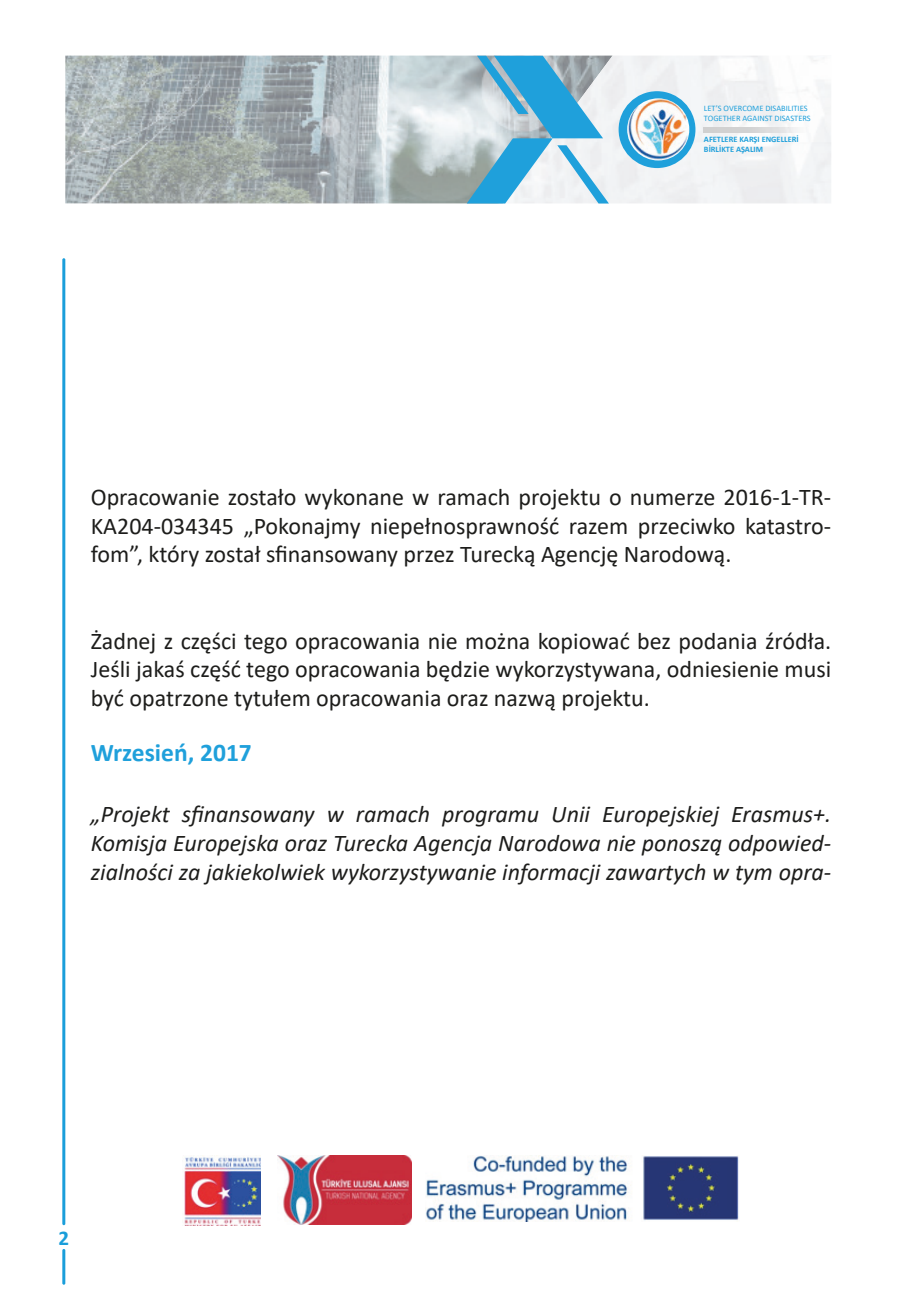
<style>
.page{position:relative;width:915px;height:1306px;background:#fff}
.page>*{position:absolute;margin:0;border:0;box-sizing:border-box;transform-origin:0 0}
.t1{font:700 25.5px "Calibri";color:#1fa0db}
.t2{font:24px/28.8px "Calibri";color:#1d1d1b;text-align:justify}
.t3{font:italic 24px/28.8px "Calibri";color:#1d1d1b;text-align:justify}
.t4{font:700 21px "Calibri";color:#1a9eda}
.t5{font:8.4px/10.1px "Calibri";color:#1fa0db}
.t6{font:700 8.4px/10.1px "Calibri";color:#1fa0db}
</style>
<div class="page">
<hr style="left:62px;top:258px;width:3px;height:967px;background:#1a9eda;border-radius:2px">
<hr style="left:62px;top:1248px;width:3px;height:36px;background:#1a9eda;border-radius:2px">
<img style="left:65px;top:56px;width:401px;height:147px">
<svg style="left:466px;top:55px;width:365px;height:148px"></svg>
<div style="left:618px;top:91px;width:77px;height:77px;background:#1fa0db;border-radius:50%"></div>
<img style="left:703px;top:127px;width:125px;height:5px">
<img style="left:425px;top:1155px;width:314px;height:66px">
<img style="left:277px;top:1155px;width:134px;height:69px">
<img style="left:184px;top:1155px;width:77px;height:70px">
<img style="left:627px;top:98px;width:62px;height:62px;border-radius:31px">
<p class="t5" style="left:703px;top:103px;width:108px">LET’S OVERCOME DISABILITIES<br>TOGETHER AGAINST DISASTERS</p>
<p class="t6" style="left:703px;top:134px;width:96px">AFETLERE KARŞI ENGELLERİ<br>BİRLİKTE AŞALIM</p>
<p class="t2" style="left:91px;top:482px;width:741px">Opracowanie zostało wykonane w ramach projektu o numerze 2016-1-TR-KA204-034345 „Pokonajmy niepełnosprawność razem przeciwko katastro&shy;fom”, który został sfinansowany przez Turecką Agencję Narodową.</p>
<p class="t2" style="left:91px;top:625px;width:741px">Żadnej z części tego opracowania nie można kopiować bez podania źródła.<br>Jeśli jakaś część tego opracowania będzie wykorzystywana, odniesienie musi być opatrzone tytułem opracowania oraz nazwą projektu.</p>
<p class="t1" style="left:91px;top:734px;width:162px">Wrzesień, 2017</p>
<p class="t3" style="left:91px;top:799px;width:741px">„Projekt sfinansowany w ramach programu Unii Europejskiej Erasmus+.<br>Komisja Europejska oraz Turecka Agencja Narodowa nie ponoszą odpowied&shy;zialności za jakiekolwiek wykorzystywanie informacji zawartych w tym opra-</p>
<p class="t4" style="left:58px;top:1223px;width:12px">2</p>
</div>
